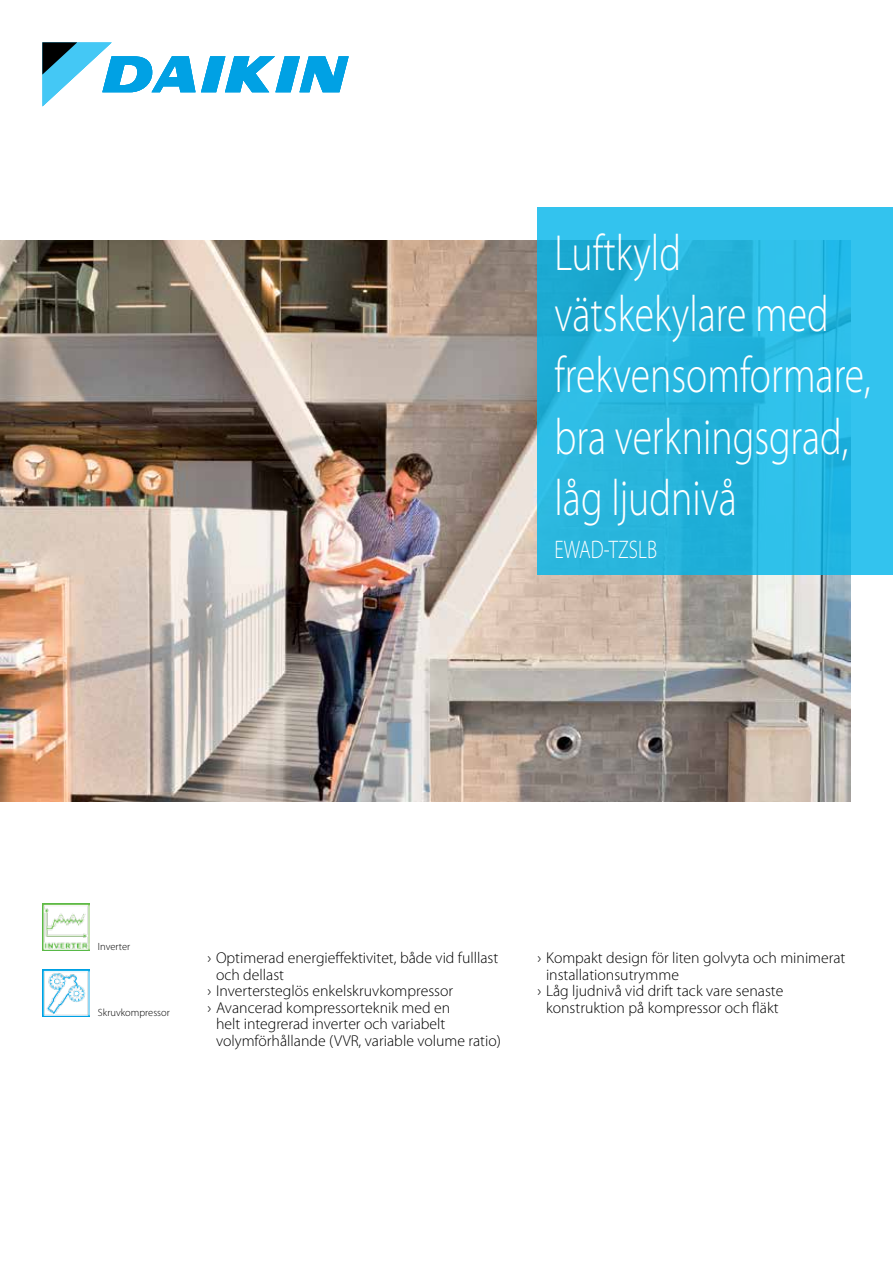
<style>
.page{position:relative;width:893px;height:1263px;background:#fff}
.page>*{position:absolute;margin:0;border:0;box-sizing:border-box;transform-origin:0 0}
.t1{font:300 51px/61.2px "Myriad Pro";color:#fff;scale:.78 1}
.t2{font:300 25.5px "Myriad Pro";color:#fff;scale:.78 1}
.t3{font:300 15.75px "Myriad Pro";color:#000}
.t4{font:300 10.5px "Myriad Pro";color:#000}
</style>
<div class="page">
<img style="left:43px;top:969px;width:46px;height:47px">
<img style="left:43px;top:903px;width:46px;height:47px">
<img style="left:0;top:241px;width:850px;height:561px">
<svg style="left:43px;top:43px;width:306px;height:63px"></svg>
<svg style="left:537px;top:208px;width:356px;height:367px;background:#29b8e1"></svg>
<h1 class="t1" style="left:554px;top:223px;width:407px">Luftkyld vätskekylare med frekvensomformare, bra verkningsgrad, låg ljudnivå</h1>
<h2 class="t2" style="left:554px;top:535px;width:133px">EWAD-TZSLB</h2>
<p class="t4" style="left:98px;top:941px;width:34px">Inverter</p>
<p class="t4" style="left:98px;top:1007px;width:74px">Skruvkompressor</p>
<p class="t3" style="left:207px;top:949px;width:292px">› Optimerad energieffektivitet, både vid fulllast</p>
<p class="t3" style="left:216px;top:966px;width:70px">och dellast</p>
<p class="t3" style="left:207px;top:982px;width:247px">› Invertersteglös enkelskruvkompressor</p>
<p class="t3" style="left:207px;top:999px;width:244px">› Avancerad kompressorteknik med en</p>
<p class="t3" style="left:216px;top:1015px;width:231px">helt integrerad inverter och variabelt</p>
<p class="t3" style="left:216px;top:1032px;width:286px">volymförhållande (VVR, variable volume ratio)</p>
<p class="t3" style="left:537px;top:949px;width:309px">› Kompakt design för liten golvyta och minimerat</p>
<p class="t3" style="left:546px;top:966px;width:135px">installationsutrymme</p>
<p class="t3" style="left:537px;top:982px;width:247px">› Låg ljudnivå vid drift tack vare senaste</p>
<p class="t3" style="left:546px;top:999px;width:234px">konstruktion på kompressor och fläkt</p>
</div>
